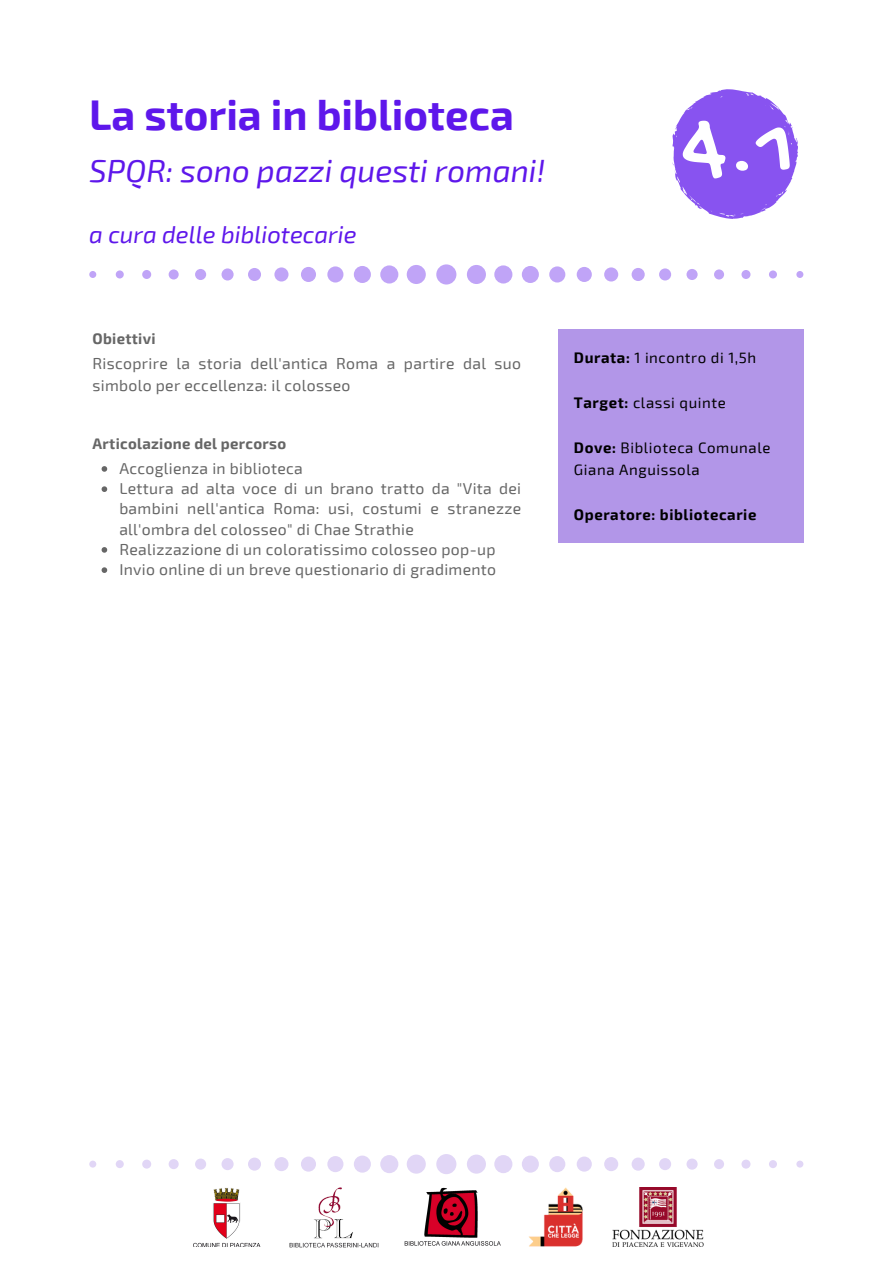
<style>
.page{position:relative;width:893px;height:1264px;background:#fff}
.page>*{position:absolute;margin:0;border:0;box-sizing:border-box;transform-origin:0 0}
.t1{font:95.85px "Gochi Hand";color:#fff}
.t2{font:700 42px "Exo 2";color:#5e17eb}
.t3{font:italic 31.5px "Exo 2";color:#5e17eb}
.t4{font:italic 24px "Exo 2";color:#5e17eb}
.t5{font:15.75px/20.2px "Exo 2";letter-spacing:.02em;color:#666}
.t6{font:15px/22.5px "Exo 2";letter-spacing:.04em;color:#000}
.t7{font:700 15px "Exo 2";letter-spacing:.02em;color:#666}
.t8{font:700 15px "Exo 2";letter-spacing:.04em;color:#000}
.s1{font-weight:700}
</style>
<div class="page">
<div style="left:558px;top:329px;width:245px;height:214px;background:#b296e8"></div>
<svg style="left:89px;top:264px;width:714px;height:20px"></svg>
<svg style="left:672px;top:89px;width:126px;height:129px"></svg>
<svg style="left:102px;top:466px;width:5px;height:6px"></svg>
<svg style="left:102px;top:486px;width:5px;height:6px"></svg>
<svg style="left:102px;top:547px;width:5px;height:5px"></svg>
<svg style="left:102px;top:567px;width:5px;height:6px"></svg>
<svg style="left:89px;top:1154px;width:714px;height:20px"></svg>
<img style="left:193px;top:1188px;width:67px;height:58px">
<img style="left:289px;top:1187px;width:89px;height:60px">
<img style="left:529px;top:1187px;width:54px;height:58px">
<img style="left:404px;top:1187px;width:96px;height:59px">
<img style="left:612px;top:1187px;width:91px;height:58px">
<p class="t2" style="left:89px;top:88px;width:426px">La storia in biblioteca</p>
<p class="t3" style="left:89px;top:151px;width:457px">SPQR: sono pazzi questi romani!</p>
<p class="t4" style="left:89px;top:219px;width:269px">a cura delle bibliotecarie</p>
<p class="t1" style="left:681px;top:98px;width:116px">4.1</p>
<p class="t7" style="left:93px;top:329px;width:64px">Obiettivi</p>
<p class="t5" style="left:93px;top:352px;width:430px;line-height:21.3px">Riscoprire la storia dell'antica Roma a partire dal suo simbolo per eccellenza: il colosseo</p>
<p class="t7" style="left:93px;top:433px;width:195px">Articolazione del percorso</p>
<p class="t5" style="left:119px;top:457px;width:185px">Accoglienza in biblioteca</p>
<p class="t5" style="left:119px;top:478px;width:403px;text-align:justify">Lettura ad alta voce di un brano tratto da "Vita dei bambini nell'antica Roma: usi, costumi e stranezze all'ombra del colosseo" di Chae Strathie</p>
<p class="t5" style="left:119px;top:538px;width:377px">Realizzazione di un coloratissimo colosseo pop-up</p>
<p class="t5" style="left:119px;top:559px;width:378px">Invio online di un breve questionario di gradimento</p>
<p class="t6" style="left:574px;top:345px;width:184px"><span class="s1">Durata:</span> 1 incontro di 1,5h</p>
<p class="t6" style="left:574px;top:390px;width:153px"><span class="s1">Target:</span> classi quinte</p>
<p class="t6" style="left:574px;top:435px;width:198px"><span class="s1">Dove:</span> Biblioteca Comunale<br>Giana Anguissola</p>
<p class="t8" style="left:574px;top:505px;width:184px">Operatore: bibliotecarie</p>
</div>
